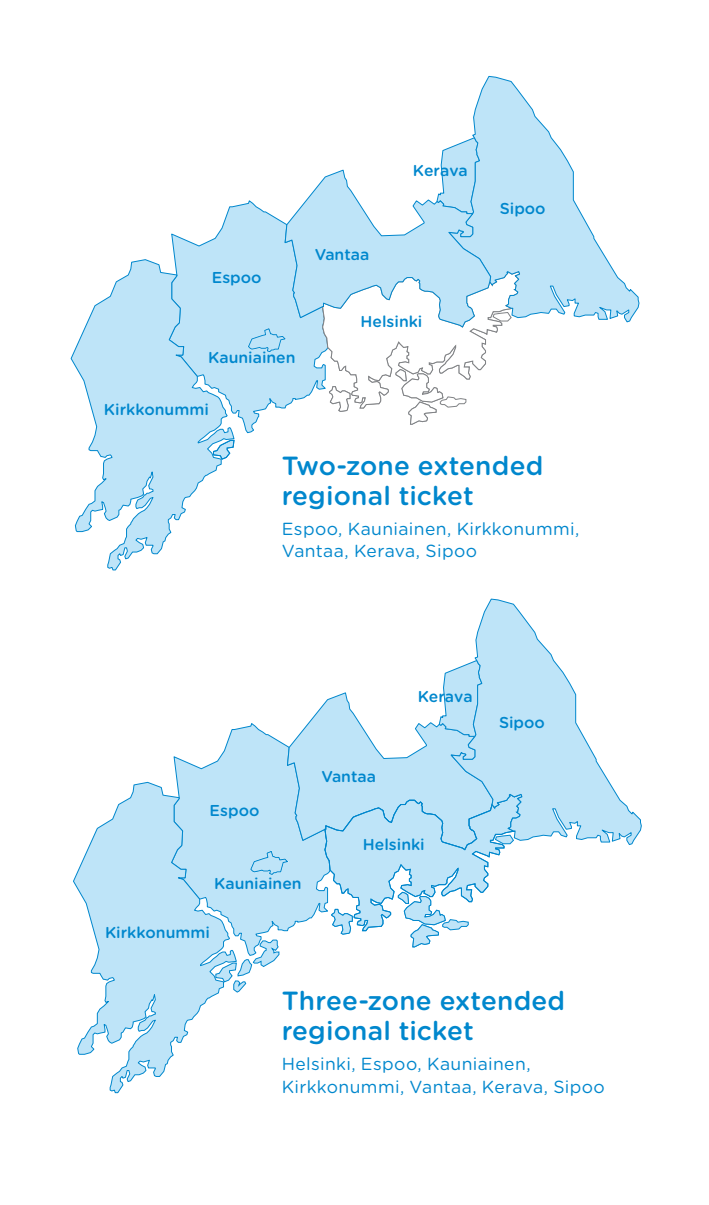
<style>
.page{position:relative;width:709px;height:1205px;background:#fff}
.page>*{position:absolute;margin:0;border:0;box-sizing:border-box;transform-origin:0 0}
.t1{font:500 26.25px/30px "Gotham Rounded";letter-spacing:.005em;color:#0087cd}
.t2{font:17.5px/22.5px "Gotham Rounded";letter-spacing:.02em;color:#0087cd}
.t3{font:500 15.75px "Gotham Rounded";color:#0087cd}
</style>
<div class="page">
<svg style="left:171px;top:203px;width:83px;height:230px"></svg>
<svg style="left:472px;top:76px;width:167px;height:247px"></svg>
<svg style="left:71px;top:259px;width:164px;height:312px"></svg>
<svg style="left:247px;top:137px;width:274px;height:288px"></svg>
<svg style="left:173px;top:756px;width:42px;height:25px"></svg>
<svg style="left:474px;top:598px;width:168px;height:247px"></svg>
<svg style="left:215px;top:659px;width:308px;height:334px"></svg>
<svg style="left:73px;top:781px;width:164px;height:312px"></svg>
<p class="t3" style="left:413px;top:159px;width:57px">Kerava</p>
<p class="t3" style="left:212px;top:266px;width:51px">Espoo</p>
<p class="t3" style="left:208px;top:347px;width:89px">Kauniainen</p>
<p class="t3" style="left:104px;top:398px;width:106px">Kirkkonummi</p>
<p class="t3" style="left:315px;top:243px;width:56px">Vantaa</p>
<p class="t3" style="left:360px;top:310px;width:63px">Helsinki</p>
<p class="t3" style="left:500px;top:197px;width:47px">Sipoo</p>
<h1 class="t1" style="left:282px;top:449px;width:263px">Two-zone extended regional ticket</h1>
<p class="t2" style="left:282px;top:516px;width:299px">Espoo, Kauniainen, Kirkkonummi,<br>Vantaa, Kerava, Sipoo</p>
<p class="t3" style="left:418px;top:685px;width:57px">Kerava</p>
<p class="t3" style="left:210px;top:799px;width:51px">Espoo</p>
<p class="t3" style="left:214px;top:872px;width:89px">Kauniainen</p>
<p class="t3" style="left:105px;top:921px;width:106px">Kirkkonummi</p>
<p class="t3" style="left:321px;top:765px;width:56px">Vantaa</p>
<p class="t3" style="left:363px;top:833px;width:63px">Helsinki</p>
<p class="t3" style="left:499px;top:711px;width:47px">Sipoo</p>
<h1 class="t1" style="left:282px;top:985px;width:285px">Three-zone extended regional ticket</h1>
<p class="t2" style="left:282px;top:1052px;width:325px">Helsinki, Espoo, Kauniainen,<br>Kirkkonummi, Vantaa, Kerava, Sipoo</p>
</div>
